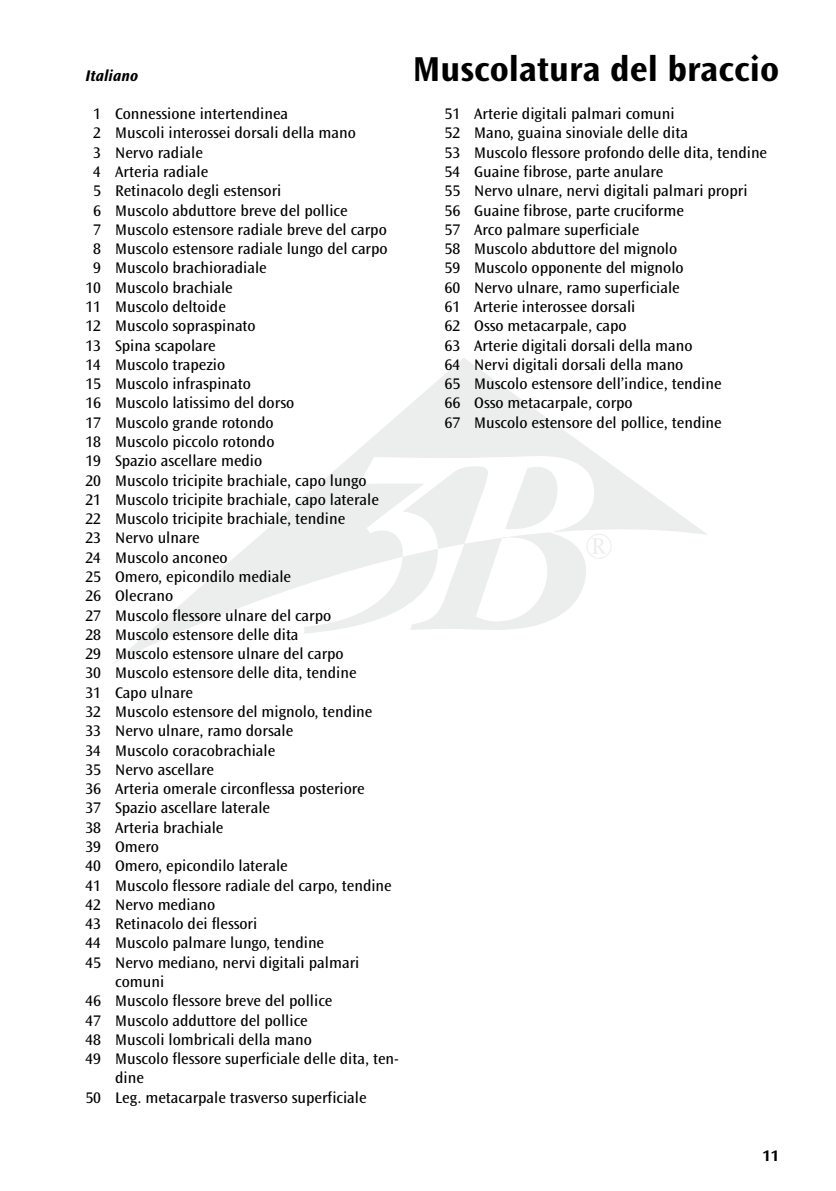
<style>
.page{position:relative;width:836px;height:1191px;background:#fff}
.page>*{position:absolute;margin:0;border:0;box-sizing:border-box;transform-origin:0 0}
.t1{font:700 36px "Ocean Sans Std";color:#000}
.t2{font:16px/19.2px "Ocean Sans";color:#000}
.t3{font:italic 700 16px "Ocean Sans Std";color:#000}
.t4{font:700 16px "Ocean Sans Std";color:#000}
</style>
<div class="page">
<svg style="left:114px;top:358px;width:594px;height:305px"></svg>
<svg style="left:304px;top:456px;width:289px;height:177px"></svg>
<p class="t3" style="left:85px;top:66px;width:54px">Italiano</p>
<p class="t2" style="left:93px;top:104px;width:196px">1 Connessione intertendinea</p>
<p class="t2" style="left:93px;top:124px;width:264px">2 Muscoli interossei dorsali della mano</p>
<p class="t2" style="left:93px;top:143px;width:111px">3 Nervo radiale</p>
<p class="t2" style="left:93px;top:162px;width:116px">4 Arteria radiale</p>
<p class="t2" style="left:93px;top:182px;width:189px">5 Retinacolo degli estensori</p>
<p class="t2" style="left:93px;top:201px;width:255px">6 Muscolo abduttore breve del pollice</p>
<p class="t2" style="left:93px;top:220px;width:295px">7 Muscolo estensore radiale breve del carpo</p>
<p class="t2" style="left:93px;top:239px;width:296px">8 Muscolo estensore radiale lungo del carpo</p>
<p class="t2" style="left:93px;top:259px;width:175px">9 Muscolo brachioradiale</p>
<p class="t2" style="left:85px;top:278px;width:149px">10 Muscolo brachiale</p>
<p class="t2" style="left:85px;top:297px;width:142px">11 Muscolo deltoide</p>
<p class="t2" style="left:85px;top:316px;width:172px">12 Muscolo sopraspinato</p>
<p class="t2" style="left:85px;top:336px;width:132px">13 Spina scapolare</p>
<p class="t2" style="left:85px;top:355px;width:141px">14 Muscolo trapezio</p>
<p class="t2" style="left:85px;top:374px;width:167px">15 Muscolo infraspinato</p>
<p class="t2" style="left:85px;top:394px;width:210px">16 Muscolo latissimo del dorso</p>
<p class="t2" style="left:85px;top:413px;width:189px">17 Muscolo grande rotondo</p>
<p class="t2" style="left:85px;top:432px;width:190px">18 Muscolo piccolo rotondo</p>
<p class="t2" style="left:85px;top:451px;width:178px">19 Spazio ascellare medio</p>
<p class="t2" style="left:85px;top:471px;width:282px">20 Muscolo tricipite brachiale, capo lungo</p>
<p class="t2" style="left:85px;top:490px;width:295px">21 Muscolo tricipite brachiale, capo laterale</p>
<p class="t2" style="left:85px;top:509px;width:261px">22 Muscolo tricipite brachiale, tendine</p>
<p class="t2" style="left:85px;top:529px;width:116px">23 Nervo ulnare</p>
<p class="t2" style="left:85px;top:548px;width:144px">24 Muscolo anconeo</p>
<p class="t2" style="left:85px;top:567px;width:207px">25 Omero, epicondilo mediale</p>
<p class="t2" style="left:85px;top:586px;width:89px">26 Olecrano</p>
<p class="t2" style="left:85px;top:606px;width:247px">27 Muscolo flessore ulnare del carpo</p>
<p class="t2" style="left:85px;top:625px;width:214px">28 Muscolo estensore delle dita</p>
<p class="t2" style="left:85px;top:644px;width:259px">29 Muscolo estensore ulnare del carpo</p>
<p class="t2" style="left:85px;top:664px;width:272px">30 Muscolo estensore delle dita, tendine</p>
<p class="t2" style="left:85px;top:683px;width:109px">31 Capo ulnare</p>
<p class="t2" style="left:85px;top:702px;width:288px">32 Muscolo estensore del mignolo, tendine</p>
<p class="t2" style="left:85px;top:721px;width:209px">33 Nervo ulnare, ramo dorsale</p>
<p class="t2" style="left:85px;top:741px;width:191px">34 Muscolo coracobrachiale</p>
<p class="t2" style="left:85px;top:760px;width:130px">35 Nervo ascellare</p>
<p class="t2" style="left:85px;top:779px;width:281px">36 Arteria omerale circonflessa posteriore</p>
<p class="t2" style="left:85px;top:798px;width:186px">37 Spazio ascellare laterale</p>
<p class="t2" style="left:85px;top:818px;width:139px">38 Arteria brachiale</p>
<p class="t2" style="left:85px;top:837px;width:75px">39 Omero</p>
<p class="t2" style="left:85px;top:856px;width:204px">40 Omero, epicondilo laterale</p>
<p class="t2" style="left:85px;top:876px;width:308px">41 Muscolo flessore radiale del carpo, tendine</p>
<p class="t2" style="left:85px;top:895px;width:131px">42 Nervo mediano</p>
<p class="t2" style="left:85px;top:914px;width:173px">43 Retinacolo dei flessori</p>
<p class="t2" style="left:85px;top:933px;width:240px">44 Muscolo palmare lungo, tendine</p>
<p class="t2" style="left:85px;top:953px;width:275px">45 Nervo mediano, nervi digitali palmari</p>
<p class="t2" style="left:115px;top:972px;width:50px">comuni</p>
<p class="t2" style="left:85px;top:991px;width:248px">46 Muscolo flessore breve del pollice</p>
<p class="t2" style="left:85px;top:1011px;width:223px">47 Muscolo adduttore del pollice</p>
<p class="t2" style="left:85px;top:1030px;width:228px">48 Muscoli lombricali della mano</p>
<p class="t2" style="left:85px;top:1049px;width:315px">49 Muscolo flessore superficiale delle dita, ten-</p>
<p class="t2" style="left:115px;top:1068px;width:30px">dine</p>
<p class="t2" style="left:85px;top:1088px;width:282px">50 Leg. metacarpale trasverso superficiale</p>
<h1 class="t1" style="left:412px;top:49px;width:367px">Muscolatura del braccio</h1>
<p class="t2" style="left:444px;top:104px;width:324px">51 Arterie digitali palmari comuni<br>52 Mano, guaina sinoviale delle dita<br>53 Muscolo flessore profondo delle dita, tendine 54 Guaine fibrose, parte anulare<br>55 Nervo ulnare, nervi digitali palmari propri 56 Guaine fibrose, parte cruciforme<br>57 Arco palmare superficiale<br>58 Muscolo abduttore del mignolo<br>59 Muscolo opponente del mignolo<br>60 Nervo ulnare, ramo superficiale<br>61 Arterie interossee dorsali<br>62 Osso metacarpale, capo<br>63 Arterie digitali dorsali della mano<br>64 Nervi digitali dorsali della mano<br>65 Muscolo estensore dell’indice, tendine<br>66 Osso metacarpale, corpo<br>67 Muscolo estensore del pollice, tendine</p>
<p class="t4" style="left:762px;top:1146px;width:18px">11</p>
</div>
